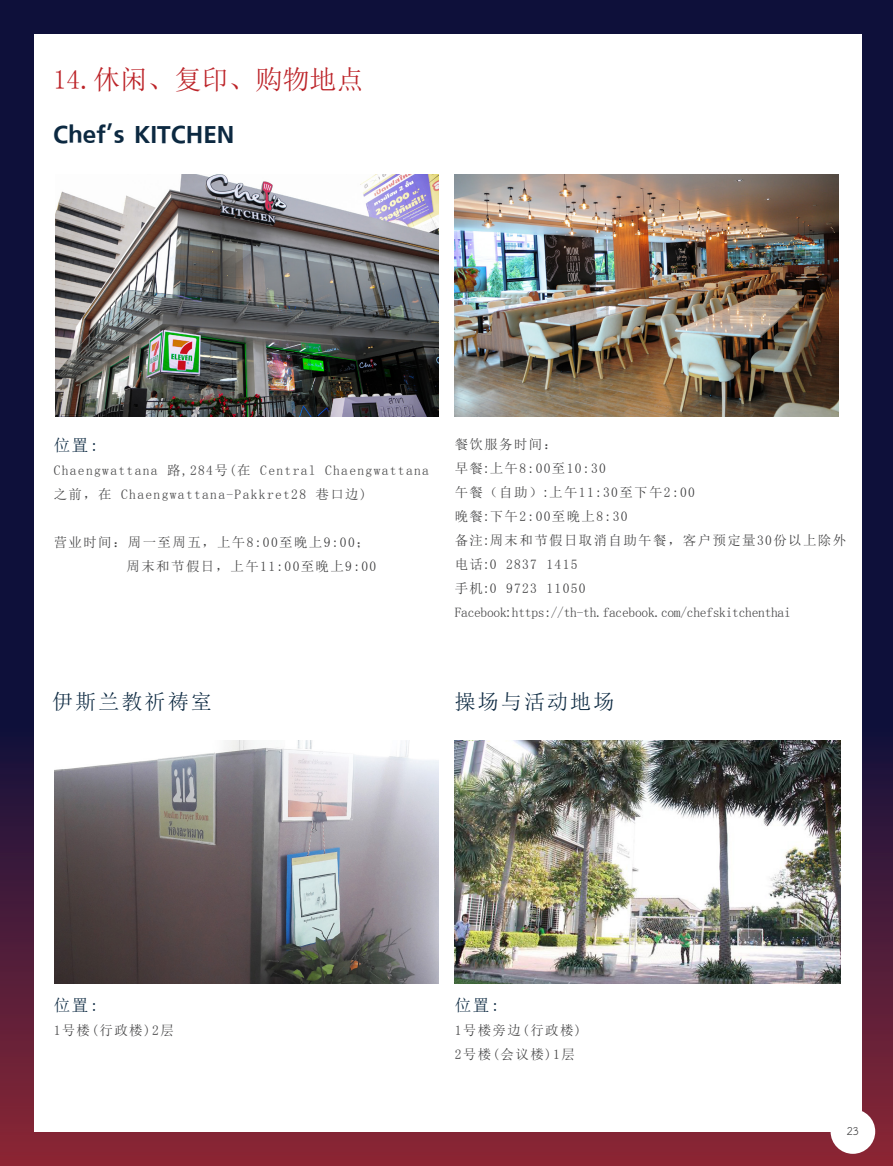
<style>
.page{position:relative;width:893px;height:1166px;background:#fff}
.page>*{position:absolute;margin:0;border:0;box-sizing:border-box;transform-origin:0 0}
.t1{font:700 36px "SMB Advance";color:#0c2941}
.t2{font:27px "Sim Sun";color:#bc2328}
.t3{font:21px "Sim Sun";letter-spacing:.1em;color:#0c2941}
.t4{font:16.5px "Sim Sun";color:#0c2941}
.t5{font:16.5px "TH Sarabun PSK";color:#3e3e3f}
.t6{font:13.5px "Sim Sun";letter-spacing:.1em;color:#3e3e3f}
.t7{font:13.5px "Sim Sun";letter-spacing:-.02em;color:#3e3e3f}
.s1{font-family:"Pesto";font-size:19.5px}
</style>
<div class="page">
<img style="left:0;top:0;width:893px;height:1165px">
<div style="left:34px;top:34px;width:827px;height:1097px;background:#fff"></div>
<img style="left:455px;top:174px;width:383px;height:243px">
<img style="left:55px;top:174px;width:384px;height:243px">
<img style="left:54px;top:740px;width:385px;height:243px">
<img style="left:455px;top:740px;width:386px;height:243px">
<div style="left:831px;top:1108px;width:44px;height:45px;background:#fff;border-radius:50%"></div>
<p class="t2" style="left:53px;top:65px;width:312px">14.休闲、复印、购物地点</p>
<p class="t1" style="left:53px;top:115px;width:183px">Chef’s KITCHEN</p>
<p class="t4" style="left:54px;top:436px;width:46px">位置:</p>
<p class="t6" style="left:54px;top:463px;width:377px">Chaengwattana 路,284号(在 Central Chaengwattana</p>
<p class="t6" style="left:54px;top:487px;width:315px">之前，在 Chaengwattana-Pakkret28 巷口边)</p>
<p class="t6" style="left:54px;top:535px;width:317px">营业时间：周一至周五，上午8:00至晚上9:00；</p>
<p class="t6" style="left:127px;top:559px;width:251px">周末和节假日，上午11:00至晚上9:00</p>
<p class="t6" style="left:455px;top:437px;width:104px">餐饮服务时间：</p>
<p class="t6" style="left:455px;top:461px;width:153px">早餐<span class="s1">:</span>上午8:00至10:30</p>
<p class="t6" style="left:455px;top:485px;width:242px">午餐（自助）<span class="s1">:</span>上午11:30至下午2:00</p>
<p class="t6" style="left:455px;top:509px;width:174px">晚餐<span class="s1">:</span>下午2:00至晚上8:30</p>
<p class="t6" style="left:455px;top:533px;width:393px">备注<span class="s1">:</span>周末和节假日取消自助午餐，客户预定量30份以上除外</p>
<p class="t6" style="left:455px;top:557px;width:124px">电话<span class="s1">:</span>0 2837 1415</p>
<p class="t6" style="left:455px;top:581px;width:132px">手机<span class="s1">:</span>0 9723 11050</p>
<p class="t7" style="left:455px;top:605px;width:338px">Facebook<span class="s1">:</span> https://th-th.facebook.com/chefskitchenthai</p>
<p class="t3" style="left:52px;top:691px;width:161px">伊斯兰教祈祷室</p>
<p class="t3" style="left:455px;top:691px;width:161px">操场与活动地场</p>
<p class="t4" style="left:54px;top:996px;width:46px">位置:</p>
<p class="t6" style="left:54px;top:1023px;width:122px">1号楼(行政楼)2层</p>
<p class="t4" style="left:455px;top:996px;width:46px">位置:</p>
<p class="t6" style="left:455px;top:1023px;width:128px">1号楼旁边(行政楼)</p>
<p class="t6" style="left:455px;top:1047px;width:122px">2号楼(会议楼)1层</p>
<p class="t5" style="left:847px;top:1120px;width:13px">23</p>
</div>
